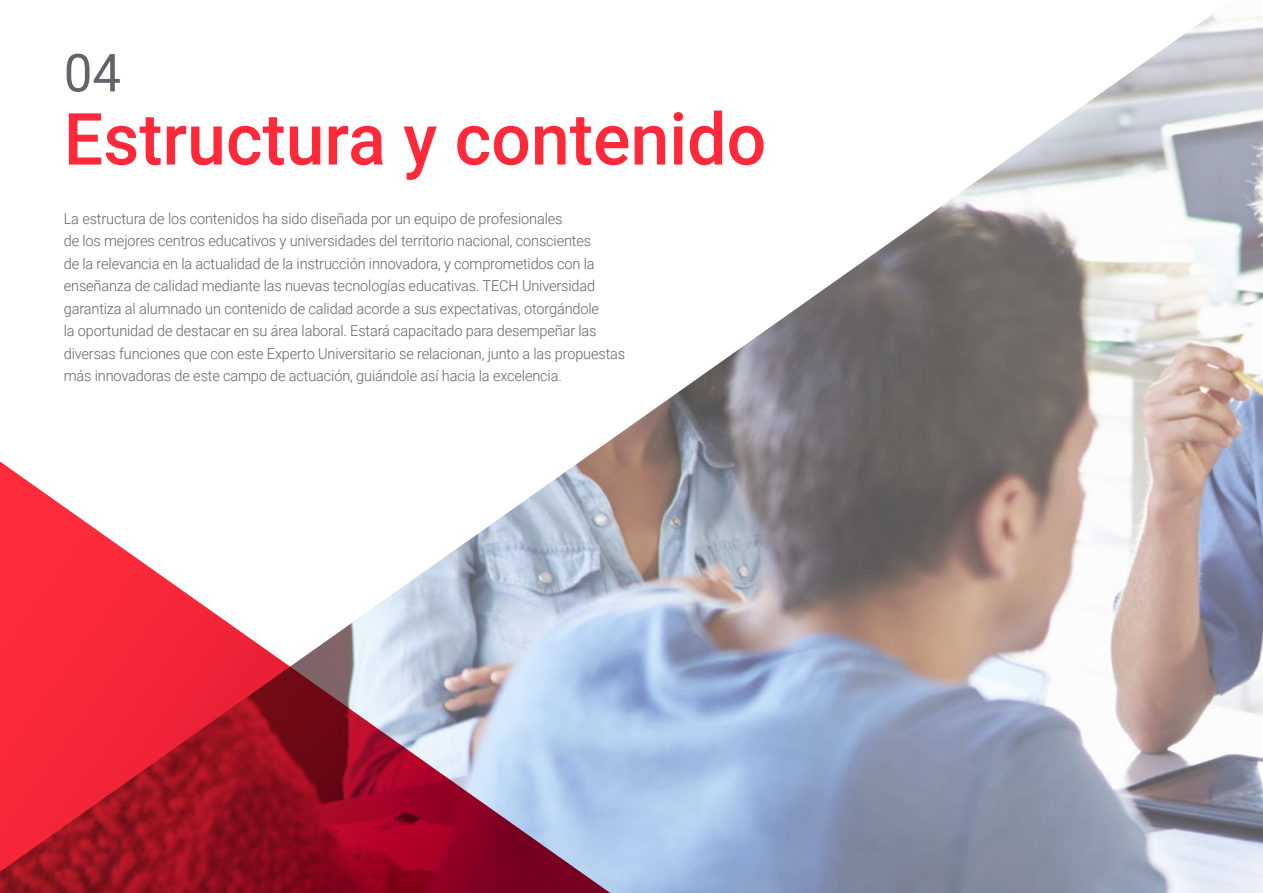
<style>
.page{position:relative;width:1263px;height:893px;background:#fff}
.page>*{position:absolute;margin:0;border:0;box-sizing:border-box;transform-origin:0 0}
.t1{font:500 72px "Roboto";color:#ff293a}
.t2{font:52.5px "Roboto";color:#61646a}
.t3{font:300 15px/22.5px "Roboto";letter-spacing:-.01em;color:#61646a}
</style>
<div class="page">
<img style="left:602px;top:14px;width:661px;height:879px">
<svg style="left:0;top:446px;width:640px;height:447px"></svg>
<h2 class="t2" style="left:64px;top:36px;width:59px">04</h2>
<h1 class="t1" style="left:64px;top:89px;width:704px">Estructura y contenido</h1>
<p class="t3" style="left:64px;top:207px;width:563px">La estructura de los contenidos ha sido diseñada por un equipo de profesionales<br>de los mejores centros educativos y universidades del territorio nacional, conscientes<br>de la relevancia en la actualidad de la instrucción innovadora, y comprometidos con la enseñanza de calidad mediante las nuevas tecnologías educativas. TECH Universidad garantiza al alumnado un contenido de calidad acorde a sus expectativas, otorgándole<br>la oportunidad de destacar en su área laboral. Estará capacitado para desempeñar las diversas funciones que con este Experto Universitario se relacionan, junto a las propuestas más innovadoras de este campo de actuación, guiándole así hacia la excelencia.</p>
</div>
